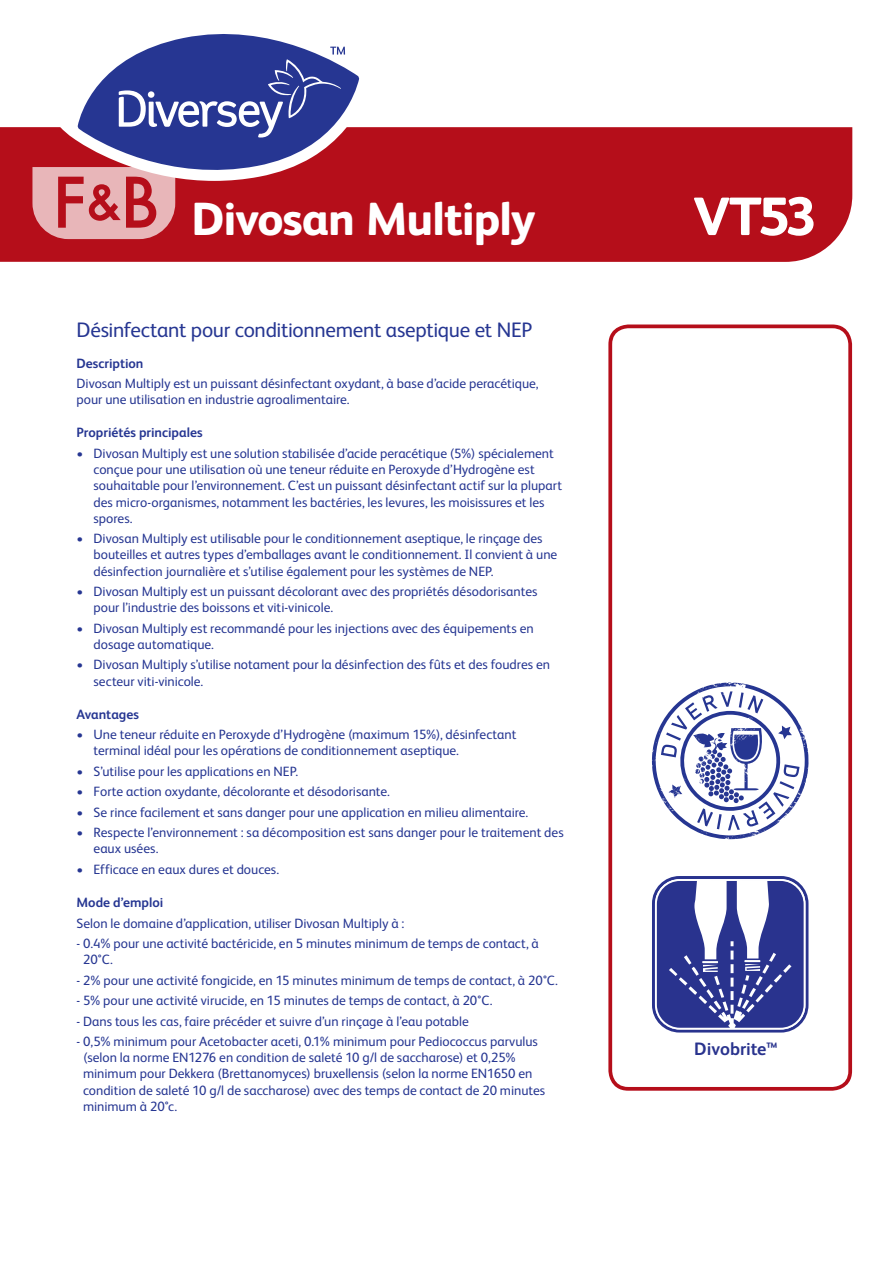
<style>
.page{position:relative;width:893px;height:1263px;background:#fff}
.page>*{position:absolute;margin:0;border:0;box-sizing:border-box;transform-origin:0 0}
.t1{font:800 54px "FS Albert Pro";color:#fff}
.t2{font:800 46.5px "FS Albert Pro";letter-spacing:-.02em;color:#fff}
.t3{font:21px "FS Albert Pro";letter-spacing:-.015em;color:#263692}
.t4{font:700 18px "FS Albert Pro";color:#29338e}
.t5{font:13.5px/16.2px "FS Albert Pro";color:#263692}
.t6{font:700 13.5px "FS Albert Pro";color:#263692}
</style>
<div class="page">
<div style="left:0;top:127px;width:852px;height:135px;background:#b50e1a"></div>
<svg style="left:32px;top:167px;width:143px;height:72px;background:#d88389"></svg>
<svg style="left:608px;top:324px;width:244px;height:767px"></svg>
<svg style="left:652px;top:682px;width:157px;height:157px"></svg>
<svg style="left:652px;top:876px;width:156px;height:156px"></svg>
<svg style="left:58px;top:78px;width:316px;height:103px"></svg>
<svg style="left:78px;top:34px;width:281px;height:148px"></svg>
<svg style="left:119px;top:47px;width:226px;height:91px;background:#4b58a4"></svg>
<h2 class="t2" style="left:191px;top:183px;width:346px">Divosan Multiply</h2>
<h1 class="t1" style="left:693px;top:174px;width:125px">VT53</h1>
<h3 class="t3" style="left:77px;top:315px;width:457px">Désinfectant pour conditionnement aseptique et NEP</h3>
<p class="t6" style="left:77px;top:353px;width:69px">Description</p>
<p class="t5" style="left:77px;top:374px;width:464px">Divosan Multiply est un puissant désinfectant oxydant, à base d’acide peracétique, pour une utilisation en industrie agroalimentaire.</p>
<p class="t6" style="left:77px;top:423px;width:128px">Propriétés principales</p>
<p class="t5" style="left:94px;top:444px;width:470px;text-indent:-17px">• Divosan Multiply est une solution stabilisée d’acide peracétique (5%) spécialement conçue pour une utilisation où une teneur réduite en Peroxyde d’Hydrogène est souhaitable pour l’environnement. C’est un puissant désinfectant actif sur la plupart des micro-organismes, notamment les bactéries, les levures, les moisissures et les spores.</p>
<p class="t5" style="left:94px;top:529px;width:465px;text-indent:-17px">• Divosan Multiply est utilisable pour le conditionnement aseptique, le rinçage des bouteilles et autres types d’emballages avant le conditionnement. Il convient à une désinfection journalière et s’utilise également pour les systèmes de NEP.</p>
<p class="t5" style="left:94px;top:582px;width:445px;text-indent:-17px">• Divosan Multiply est un puissant décolorant avec des propriétés désodorisantes pour l’industrie des boissons et viti-vinicole.</p>
<p class="t5" style="left:94px;top:619px;width:442px;text-indent:-17px">• Divosan Multiply est recommandé pour les injections avec des équipements en dosage automatique.</p>
<p class="t5" style="left:94px;top:656px;width:458px;text-indent:-17px">• Divosan Multiply s’utilise notament pour la désinfection des fûts et des foudres en secteur viti-vinicole.</p>
<p class="t6" style="left:77px;top:705px;width:64px">Avantages</p>
<p class="t5" style="left:94px;top:725px;width:424px;text-indent:-17px">• Une teneur réduite en Peroxyde d’Hydrogène (maximum 15%), désinfectant terminal idéal pour les opérations de conditionnement aseptique.</p>
<p class="t5" style="left:77px;top:762px;width:223px">• S’utilise pour les applications en NEP.</p>
<p class="t5" style="left:77px;top:783px;width:315px">• Forte action oxydante, décolorante et désodorisante.</p>
<p class="t5" style="left:77px;top:803px;width:453px">• Se rince facilement et sans danger pour une application en milieu alimentaire.</p>
<p class="t5" style="left:94px;top:823px;width:472px;text-indent:-17px">• Respecte l’environnement : sa décomposition est sans danger pour le traitement des eaux usées.</p>
<p class="t5" style="left:77px;top:860px;width:204px">• Efficace en eaux dures et douces.</p>
<p class="t6" style="left:77px;top:893px;width:88px">Mode d’emploi</p>
<p class="t5" style="left:77px;top:914px;width:329px">Selon le domaine d’application, utiliser Divosan Multiply à :</p>
<p class="t5" style="left:83px;top:934px;width:457px;text-indent:-7px">- 0.4% pour une activité bactéricide, en 5 minutes minimum de temps de contact, à<br>20°C.</p>
<p class="t5" style="left:77px;top:971px;width:483px">- 2% pour une activité fongicide, en 15 minutes minimum de temps de contact, à 20°C.</p>
<p class="t5" style="left:77px;top:991px;width:417px">- 5% pour une activité virucide, en 15 minutes de temps de contact, à 20°C.</p>
<p class="t5" style="left:77px;top:1012px;width:394px">- Dans tous les cas, faire précéder et suivre d’un rinçage à l’eau potable</p>
<p class="t5" style="left:83px;top:1032px;width:464px;text-indent:-7px">- 0,5% minimum pour Acetobacter aceti, 0.1% minimum pour Pediococcus parvulus (selon la norme EN1276 en condition de saleté 10 g/l de saccharose) et 0,25% minimum pour Dekkera (Brettanomyces) bruxellensis (selon la norme EN1650 en condition de saleté 10 g/l de saccharose) avec des temps de contact de 20 minutes minimum à 20°c.</p>
<h3 class="t4" style="left:694px;top:1036px;width:85px">Divobrite™</h3>
</div>
